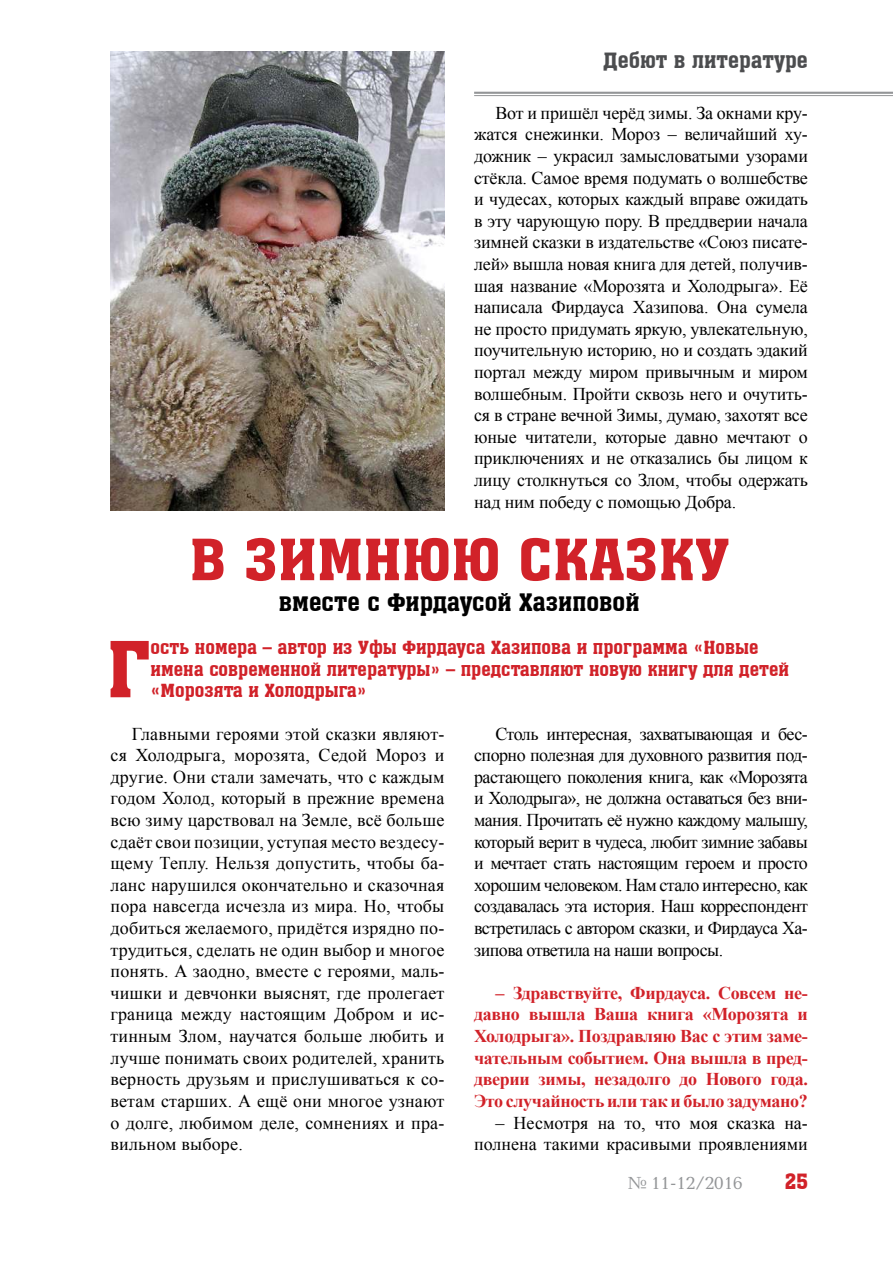
<style>
.page{position:relative;width:893px;height:1263px;background:#fff}
.page>*{position:absolute;margin:0;border:0;box-sizing:border-box;transform-origin:0 0}
.t1{font:77.4px "a Assuan";color:#d12229}
.t2{font:57px "a Assuan";color:#d12229}
.t3{font:24px "a Assuan";color:#000}
.t4{font:21px "a Assuan";color:#4c4d4f}
.t5{font:21px "a Assuan";color:#d12229}
.t6{font:18px/21.6px "Times New Roman";letter-spacing:-.01em;color:#000;text-align:justify}
.t7{font:700 18px/21.6px "Times New Roman";letter-spacing:-.02em;color:#d12229;text-align:justify}
.t8{font:18px/21.6px "a Assuan";color:#d12229}
.t9{font:18px "Baltica C";color:#939597}
</style>
<div class="page">
<hr style="left:474px;top:92px;width:419px;height:2px;background:#939597">
<hr style="left:474px;top:95px;width:419px;height:1px;background:#939597">
<img style="left:111px;top:51px;width:333px;height:459px">
<p class="t4" style="left:604px;top:49px;width:206px">Дебют в литературе</p>
<p class="t6" style="left:474px;top:102px;width:335px;text-indent:21px">Вот и пришёл черёд зимы. За окнами кру&shy;жатся снежинки. Мороз – величайший ху&shy;дожник – украсил замысловатыми узорами стёкла. Самое время подумать о волшебстве и чудесах, которых каждый вправе ожидать в эту чарующую пору. В преддверии начала зимней сказки в издательстве «Союз писате&shy;лей» вышла новая книга для детей, получив&shy;шая название «Морозята и Холодрыга». Её написала Фирдауса Хазипова. Она сумела не просто придумать яркую, увлекательную, поучительную историю, но и создать эдакий портал между миром привычным и миром волшебным. Пройти сквозь него и очутить&shy;ся в стране вечной Зимы, думаю, захотят все юные читатели, которые давно мечтают о приключениях и не отказались бы лицом к лицу столкнуться со Злом, чтобы одержать над ним победу с помощью Добра.</p>
<h2 class="t2" style="left:190px;top:529px;width:541px">В ЗИМНЮЮ СКАЗКУ</h2>
<h3 class="t3" style="left:279px;top:589px;width:362px">вместе с Фирдаусой Хазиповой</h3>
<h1 class="t1" style="left:107px;top:627px;width:45px">Г</h1>
<p class="t8" style="left:151px;top:637px;width:640px">ость номера – автор из Уфы Фирдауса Хазипова и программа «Новые имена современной литературы» – представляют новую книгу для детей «Морозята и Холодрыга»</p>
<p class="t6" style="left:111px;top:722px;width:335px;text-indent:21px">Главными героями этой сказки являют&shy;ся Холодрыга, морозята, Седой Мороз и другие. Они стали замечать, что с каждым годом Холод, который в прежние времена всю зиму царствовал на Земле, всё больше сдаёт свои позиции, уступая место вездесу&shy;щему Теплу. Нельзя допустить, чтобы ба&shy;ланс нарушился окончательно и сказочная пора навсегда исчезла из мира. Но, чтобы добиться желаемого, придётся изрядно по&shy;трудиться, сделать не один выбор и многое понять. А заодно, вместе с героями, маль&shy;чишки и девчонки выяснят, где пролегает граница между настоящим Добром и ис&shy;тинным Злом, научатся больше любить и лучше понимать своих родителей, хранить верность друзьям и прислушиваться к со&shy;ветам старших. А ещё они многое узнают о долге, любимом деле, сомнениях и пра&shy;вильном выборе.</p>
<p class="t6" style="left:474px;top:722px;width:335px;text-indent:21px">Столь интересная, захватывающая и бес&shy;спорно полезная для духовного развития под&shy;растающего поколения книга, как «Морозята и Холодрыга», не должна оставаться без вни&shy;мания. Прочитать её нужно каждому малышу, который верит в чудеса, любит зимние забавы и мечтает стать настоящим героем и просто хорошим человеком. Нам стало интересно, как создавалась эта история. Наш корреспондент встретилась с автором сказки, и Фирдауса Ха&shy;зипова ответила на наши вопросы.</p>
<p class="t7" style="left:474px;top:981px;width:335px;text-indent:21px">– Здравствуйте, Фирдауса. Совсем не&shy;давно вышла Ваша книга «Морозята и Холодрыга». Поздравляю Вас с этим заме&shy;чательным событием. Она вышла в пред&shy;дверии зимы, незадолго до Нового года.<br>Это случайность или так и было задумано?</p>
<p class="t6" style="left:474px;top:1111px;width:335px;text-align:right">– Несмотря на то, что моя сказка на&shy;полнена такими красивыми проявлениями</p>
<p class="t9" style="left:628px;top:1172px;width:117px">№ 11-12/2016</p>
<p class="t5" style="left:785px;top:1170px;width:25px">25</p>
</div>
